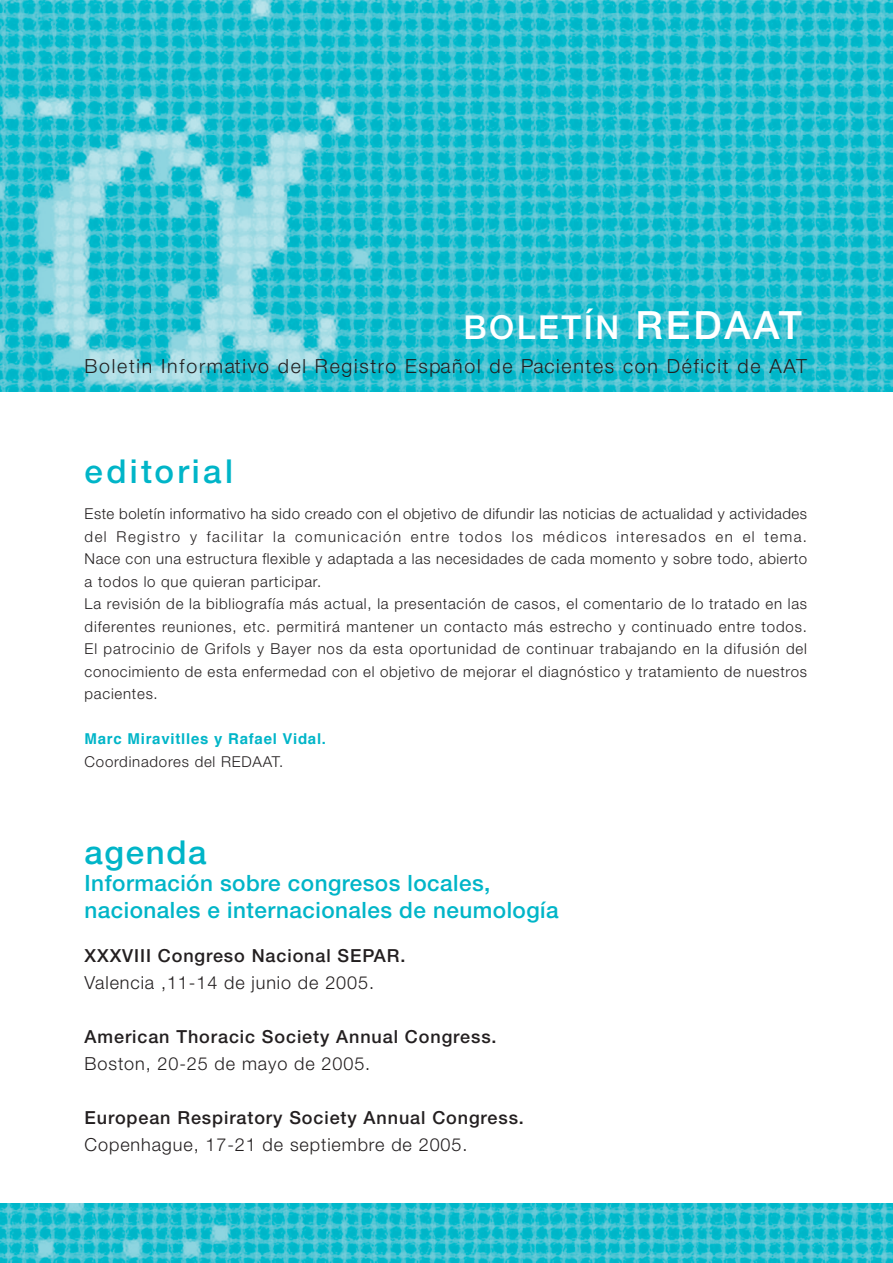
<style>
.page{position:relative;width:893px;height:1263px;background:#fff}
.page>*{position:absolute;margin:0;border:0;box-sizing:border-box;transform-origin:0 0}
.t1{font:500 33px "Helvetica Neue";letter-spacing:.09em;color:#00b5c8}
.t2{font:500 33px "Helvetica Neue";letter-spacing:.075em;color:#fff}
.t3{font:500 22.5px/27px "Helvetica Neue";letter-spacing:.02em;color:#00b5c8}
.t4{font:300 19.5px "Helvetica Neue";letter-spacing:.085em;color:#231f20}
.t5{font:500 18px "Helvetica Neue";letter-spacing:.05em;color:#231f20}
.t6{font:300 18px "Helvetica Neue";letter-spacing:.05em;color:#231f20}
.t7{font:300 15px/22.5px "Helvetica Neue";letter-spacing:.05em;color:#231f20}
.t8{font:700 15px "Helvetica";letter-spacing:.05em;color:#00b5c8}
.s1{font-size:39px}
</style>
<div class="page">
<img style="left:0;top:1px;width:892px;height:390px">
<img style="left:0;top:1203px;width:892px;height:60px">
<h1 class="t2" style="left:463px;top:315px;width:340px">BOLETÍN <span class="s1">REDAAT</span></h1>
<h3 class="t4" style="left:85px;top:359px;width:723px">Boletin Informativo del Registro Español de Pacientes con Déficit de AAT</h3>
<h1 class="t1" style="left:85px;top:459px;width:150px">editorial</h1>
<p class="t7" style="left:85px;top:504px;width:724px">Este boletín informativo ha sido creado con el objetivo de difundir las noticias de actualidad y actividades del Registro y facilitar la comunicación entre todos los médicos interesados en el tema.<br>Nace con una estructura flexible y adaptada a las necesidades de cada momento y sobre todo, abierto a todos lo que quieran participar.<br>La revisión de la bibliografía más actual, la presentación de casos, el comentario de lo tratado en las diferentes reuniones, etc. permitirá mantener un contacto más estrecho y continuado entre todos.<br>El patrocinio de Grifols y Bayer nos da esta oportunidad de continuar trabajando en la difusión del conocimiento de esta enfermedad con el objetivo de mejorar el diagnóstico y tratamiento de nuestros pacientes.</p>
<p class="t8" style="left:85px;top:733px;width:243px">Marc Miravitlles y Rafael Vidal.</p>
<p class="t7" style="left:85px;top:752px;width:200px">Coordinadores del REDAAT.</p>
<h1 class="t1" style="left:85px;top:840px;width:123px">agenda</h1>
<h2 class="t3" style="left:85px;top:871px;width:475px">Información sobre congresos locales, nacionales e internacionales de neumología</h2>
<p class="t5" style="left:85px;top:949px;width:322px">XXXVIII Congreso Nacional SEPAR.</p>
<p class="t6" style="left:85px;top:976px;width:291px">Valencia ,11-14 de junio de 2005.</p>
<p class="t5" style="left:85px;top:1030px;width:413px">American Thoracic Society Annual Congress.</p>
<p class="t6" style="left:85px;top:1057px;width:287px">Boston, 20-25 de mayo de 2005.</p>
<p class="t5" style="left:85px;top:1111px;width:441px">European Respiratory Society Annual Congress.</p>
<p class="t6" style="left:85px;top:1138px;width:384px">Copenhague, 17-21 de septiembre de 2005.</p>
</div>
